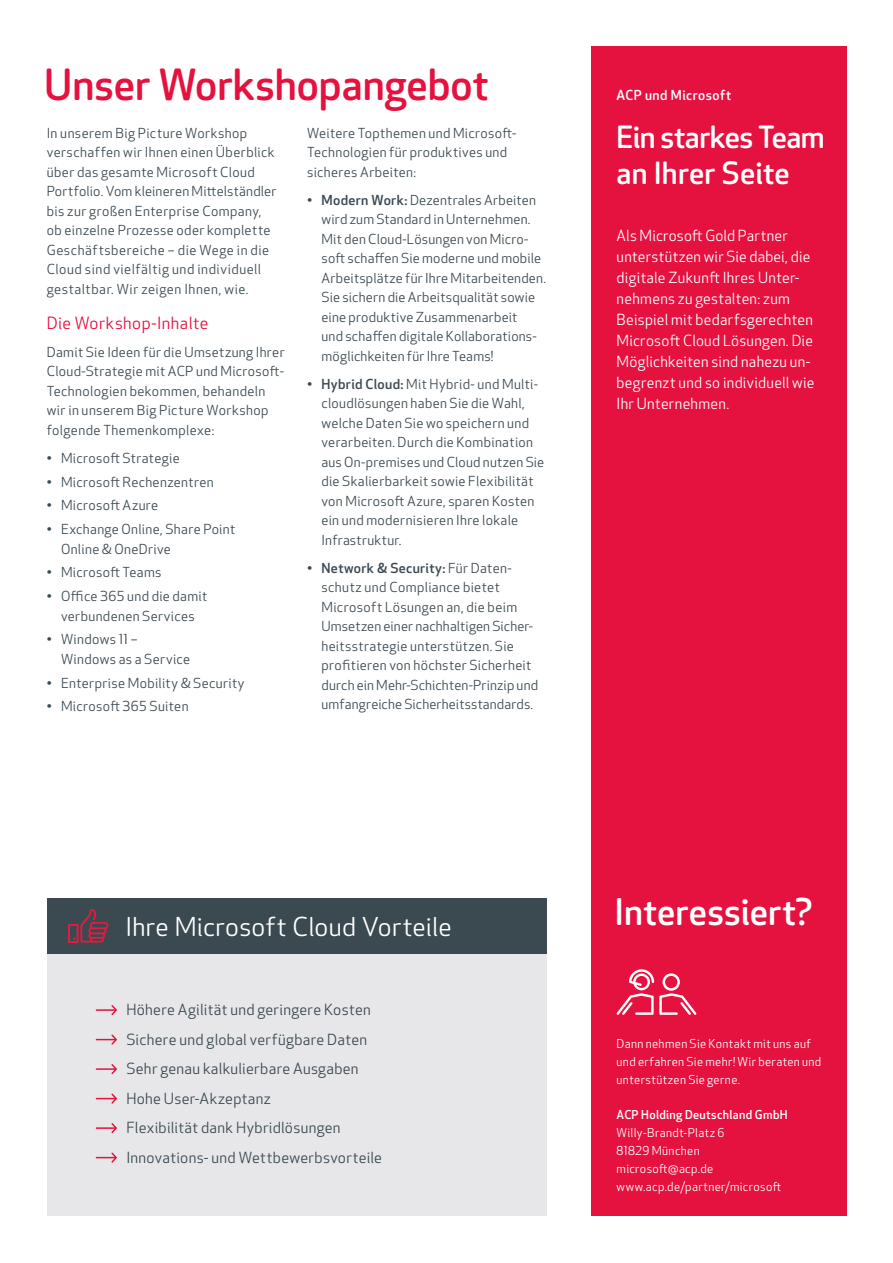
<style>
.page{position:relative;width:893px;height:1263px;background:#fff}
.page>*{position:absolute;margin:0;border:0;box-sizing:border-box;transform-origin:0 0}
.Copy_Large_White{font:500 42px "Apex Rounded";color:#e5113e}
.Copy_Large_White-2{font:500 36px "Apex Rounded";letter-spacing:.005em;color:#fff}
.Copy_Large_White-3{font:500 30px/36px "Apex Rounded";letter-spacing:-.015em;color:#fff}
.Copy_Large_White-4{font:25.5px "Apex Rounded";letter-spacing:.01em;color:#fff}
.t1{font:16.5px "Apex New";letter-spacing:.03em;color:#e5113e}
.t2{font:15px/21px "Apex New";letter-spacing:.02em;color:#fff}
.t3{font:15px "Apex New";letter-spacing:.02em;color:#3b4951}
.t4{font:13.5px/19.5px "Apex New";letter-spacing:.025em;color:#3b4951}
.Copy_Large_White-5{font:500 13.5px "Apex Rounded";letter-spacing:.035em;color:#fff}
.t5{font:12px/18px "Apex New";letter-spacing:.03em;color:#fff}
.t6{font:500 12px "Apex New";letter-spacing:.025em;color:#fff}
.s1{font-weight:500}
</style>
<div class="page">
<div style="left:591px;top:47px;width:255px;height:1169px;background:#e5113e"></div>
<svg style="left:616px;top:969px;width:80px;height:46px"></svg>
<div style="left:663px;top:973px;width:17px;height:18px;border:3px solid #fff;border-radius:50%"></div>
<div style="left:47px;top:950px;width:499px;height:266px;background:#e7e7e9"></div>
<div style="left:47px;top:898px;width:499px;height:56px;background:#3b4951"></div>
<svg style="left:68px;top:909px;width:41px;height:34px"></svg>
<svg style="left:111px;top:1005px;width:6px;height:11px"></svg>
<hr style="left:96px;top:1009px;width:20px;height:2px;background:#e5113e">
<svg style="left:96px;top:1034px;width:21px;height:11px"></svg>
<svg style="left:111px;top:1064px;width:6px;height:11px"></svg>
<hr style="left:96px;top:1068px;width:20px;height:2px;background:#e5113e">
<svg style="left:96px;top:1093px;width:21px;height:11px"></svg>
<svg style="left:111px;top:1123px;width:6px;height:11px"></svg>
<hr style="left:96px;top:1127px;width:20px;height:2px;background:#e5113e">
<svg style="left:96px;top:1152px;width:21px;height:11px"></svg>
<p class="Copy_Large_White" style="left:45px;top:60px;width:445px">Unser Workshopangebot</p>
<p class="t4" style="left:47px;top:123px;width:231px">In unserem Big Picture Workshop verschaffen wir Ihnen einen Überblick über das gesamte Microsoft Cloud Portfolio. Vom kleineren Mittelständler bis zur großen Enterprise Company, ob einzelne Prozesse oder komplette Geschäftsbereiche – die Wege in die Cloud sind vielfältig und individuell gestaltbar. Wir zeigen Ihnen, wie.</p>
<p class="t1" style="left:47px;top:312px;width:163px">Die Workshop-Inhalte</p>
<p class="t4" style="left:47px;top:342px;width:239px">Damit Sie Ideen für die Umsetzung Ihrer Cloud-Strategie mit ACP und Microsoft-Technologien bekommen, behandeln wir in unserem Big Picture Workshop folgende Themenkomplexe:</p>
<p class="t4" style="left:47px;top:448px;width:134px">• Microsoft Strategie</p>
<p class="t4" style="left:47px;top:472px;width:168px">• Microsoft Rechenzentren</p>
<p class="t4" style="left:47px;top:496px;width:113px">• Microsoft Azure</p>
<p class="t4" style="left:61px;top:519px;width:176px;text-indent:-14px">• Exchange Online, Share Point<br>Online &amp; OneDrive</p>
<p class="t4" style="left:47px;top:563px;width:116px">• Microsoft Teams</p>
<p class="t4" style="left:47px;top:586px;width:162px;text-align:center">• Office 365 und die damit verbundenen Services</p>
<p class="t4" style="left:61px;top:630px;width:131px;text-indent:-14px">• Windows 11 –<br>Windows as a Service</p>
<p class="t4" style="left:47px;top:673px;width:199px">• Enterprise Mobility &amp; Security</p>
<p class="t4" style="left:47px;top:697px;width:143px">• Microsoft 365 Suiten</p>
<p class="t4" style="left:307px;top:123px;width:211px">Weitere Topthemen und Microsoft-<br>Technologien für produktives und sicheres Arbeiten:</p>
<p class="t4" style="left:321px;top:190px;width:226px;text-indent:-14px"><span class="s1">• Modern Work:</span> Dezentrales Arbeiten wird zum Standard in Unternehmen.<br>Mit den Cloud-Lösungen von Micro&shy;soft schaffen Sie moderne und mobile Arbeitsplätze für Ihre Mitarbeitenden.<br>Sie sichern die Arbeitsqualität sowie eine produktive Zusammenarbeit<br>und schaffen digitale Kollaborations&shy;möglichkeiten für Ihre Teams!</p>
<p class="t4" style="left:321px;top:374px;width:224px;text-indent:-14px"><span class="s1">• Hybrid Cloud:</span> Mit Hybrid- und Multi&shy;cloudlösungen haben Sie die Wahl, welche Daten Sie wo speichern und verarbeiten. Durch die Kombination aus On-premises und Cloud nutzen Sie die Skalierbarkeit sowie Flexibilität von Microsoft Azure, sparen Kosten ein und modernisieren Ihre lokale Infrastruktur.</p>
<p class="t4" style="left:321px;top:558px;width:218px;text-indent:-14px"><span class="s1">• Network &amp; Security:</span> Für Daten&shy;schutz und Compliance bietet Microsoft Lösungen an, die beim Umsetzen einer nachhaltigen Sicher&shy;heitsstrategie unterstützen. Sie profitieren von höchster Sicherheit durch ein Mehr-Schichten-Prinzip und umfangreiche Sicherheitsstandards.</p>
<p class="Copy_Large_White-5" style="left:617px;top:87px;width:116px">ACP und Microsoft</p>
<p class="Copy_Large_White-3" style="left:617px;top:120px;width:210px">Ein starkes Team an Ihrer Seite</p>
<p class="t2" style="left:617px;top:225px;width:199px">Als Microsoft Gold Partner unterstützen wir Sie dabei, die digitale Zukunft Ihres Unter&shy;nehmens zu gestalten: zum<br>Beispiel mit bedarfsgerechten<br>Microsoft Cloud Lösungen. Die<br>Möglichkeiten sind nahezu un&shy;begrenzt und so individuell wie<br>Ihr Unternehmen.</p>
<p class="Copy_Large_White-4" style="left:125px;top:912px;width:328px">Ihre Microsoft Cloud Vorteile</p>
<p class="t3" style="left:126px;top:1000px;width:246px">Höhere Agilität und geringere Kosten</p>
<p class="t3" style="left:126px;top:1030px;width:242px">Sichere und global verfügbare Daten</p>
<p class="t3" style="left:126px;top:1059px;width:234px">Sehr genau kalkulierbare Ausgaben</p>
<p class="t3" style="left:126px;top:1089px;width:146px">Hohe User-Akzeptanz</p>
<p class="t3" style="left:126px;top:1118px;width:216px">Flexibilität dank Hybridlösungen</p>
<p class="t3" style="left:126px;top:1148px;width:257px">Innovations- und Wettbewerbsvorteile</p>
<p class="Copy_Large_White-2" style="left:614px;top:892px;width:200px">Interessiert?</p>
<p class="t5" style="left:617px;top:1035px;width:206px">Dann nehmen Sie Kontakt mit uns auf und erfahren Sie mehr! Wir beraten und unterstützen Sie gerne.</p>
<p class="t6" style="left:617px;top:1107px;width:173px">ACP Holding Deutschland GmbH</p>
<p class="t5" style="left:617px;top:1124px;width:109px">Willy-Brandt-Platz 6</p>
<p class="t5" style="left:617px;top:1142px;width:85px">81829 München</p>
<p class="t5" style="left:617px;top:1160px;width:98px">microsoft@acp.de</p>
<p class="t5" style="left:617px;top:1178px;width:166px">www.acp.de/partner/microsoft</p>
</div>
